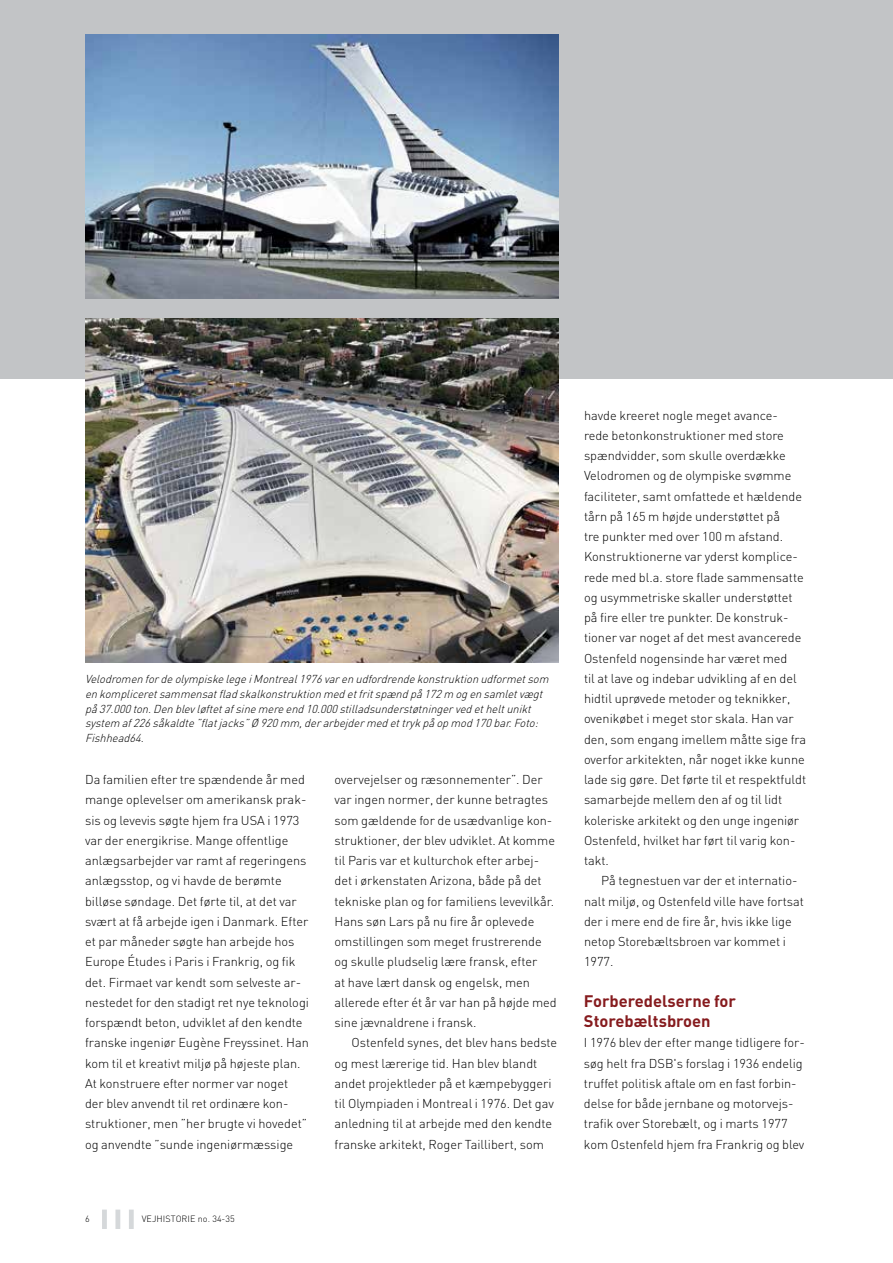
<style>
.page{position:relative;width:893px;height:1263px;background:#fff}
.page>*{position:absolute;margin:0;border:0;box-sizing:border-box;transform-origin:0 0}
.t1{font:700 16.5px/20.2px "DIN";color:#861b1e}
.t2{font:300 12.75px/20.2px "DIN";color:#000}
.t3{font:italic 300 11.4px/14.9px "DIN";color:#000}
.t4{font:300 9px "DIN";letter-spacing:.01em;color:#000}
</style>
<div class="page">
<div style="left:0;top:0;width:893px;height:379px;background:#c2c4c6"></div>
<img style="left:85px;top:318px;width:473px;height:345px">
<img style="left:85px;top:34px;width:473px;height:264px">
<div style="left:102px;top:1209px;width:5px;height:20px;background:#d5d8da"></div>
<div style="left:129px;top:1209px;width:5px;height:20px;background:#d5d8da"></div>
<div style="left:115px;top:1209px;width:5px;height:20px;background:#d5d8da"></div>
<p class="t3" style="left:85px;top:671px;width:468px">VelodromenfordeolympiskelegeiMontreal1976varenudfordrendekonstruktionudformetsom enkompliceretsammensatfladskalkonstruktionmedetfritspændpå172m ogensamletvægt på37.000ton.Denblevløftetafsinemereend10.000stilladsunderstøtningervedetheltunikt system af226såkaldte”flatjacks”Ø 920mm,derarbejdermedettrykpåopmod170bar.Foto:<br>Fishhead64.</p>
<p class="t2" style="left:85px;top:769px;width:225px">Da familien efter tre spændende år med mange oplevelser om amerikansk prak&shy;sis og levevis søgte hjem fra USA i 1973 var der energikrise. Mange offentlige anlægsarbejder var ramt af regeringens anlægsstop, og vi havde de berømte billøse søndage. Det førte til, at det var svært at få arbejde igen i Danmark. Efter et par måneder søgte han arbejde hos Europe Études i Paris i Frankrig, og fik det. Firmaet var kendt som selveste ar&shy;nestedet for den stadigt ret nye teknologi forspændt beton, udviklet af den kendte franske ingeniør Eugène Freyssinet. Han kom til et kreativt miljø på højeste plan.<br>At konstruere efter normer var noget der blev anvendt til ret ordinære kon&shy;struktioner, men ”her brugte vi hovedet” og anvendte ”sunde ingeniørmæssige</p>
<p class="t2" style="left:334px;top:769px;width:224px">overvejelser og ræsonnementer”. Der var ingen normer, der kunne betragtes som gældende for de usædvanlige kon&shy;struktioner, der blev udviklet. At komme til Paris var et kulturchok efter arbej&shy;det i ørkenstaten Arizona, både på det tekniske plan og for familiens levevilkår.<br>Hans søn Lars på nu fire år oplevede omstillingen som meget frustrerende og skulle pludselig lære fransk, efter<br>at have lært dansk og engelsk, men allerede efter ét år var han på højde med sine jævnaldrene i fransk.</p>
<p class="t2" style="left:334px;top:1032px;width:224px;text-indent:17px">Ostenfeld synes, det blev hans bedste og mest lærerige tid. Han blev blandt andet projektleder på et kæmpebyggeri til Olympiaden i Montreal i 1976. Det gav anledning til at arbejde med den kendte franske arkitekt, Roger Taillibert, som</p>
<p class="t4" style="left:85px;top:1213px;width:6px">6</p>
<p class="t4" style="left:142px;top:1213px;width:94px">VEJHISTORIE no. 34-35</p>
<p class="t2" style="left:584px;top:405px;width:224px">havde kreeret nogle meget avance-<br>rede betonkonstruktioner med store spændvidder, som skulle overdække Velodromen og de olympiske svømme faciliteter, samt omfattede et hældende tårn på 165 m højde understøttet på<br>tre punkter med over 100 m afstand.<br>Konstruktionerne var yderst komplice&shy;rede med bl.a. store flade sammensatte og usymmetriske skaller understøttet på fire eller tre punkter. De konstruk&shy;tioner var noget af det mest avancerede Ostenfeld nogensinde har været med<br>til at lave og indebar udvikling af en del hidtil uprøvede metoder og teknikker, ovenikøbet i meget stor skala. Han var den, som engang imellem måtte sige fra overfor arkitekten, når noget ikke kunne lade sig gøre. Det førte til et respektfuldt samarbejde mellem den af og til lidt koleriske arkitekt og den unge ingeniør Ostenfeld, hvilket har ført til varig kon&shy;takt.</p>
<p class="t2" style="left:584px;top:870px;width:221px;text-indent:17px">På tegnestuen var der et internatio&shy;nalt miljø, og Ostenfeld ville have fortsat der i mere end de fire år, hvis ikke lige netop Storebæltsbroen var kommet i<br>1977.</p>
<p class="t1" style="left:584px;top:991px;width:153px">Forberedelserne for<br>Storebæltsbroen</p>
<p class="t2" style="left:584px;top:1032px;width:222px">I 1976 blev der efter mange tidligere for&shy;søg helt fra DSB's forslag i 1936 endelig truffet politisk aftale om en fast forbin&shy;delse for både jernbane og motorvejs&shy;trafik over Storebælt, og i marts 1977 kom Ostenfeld hjem fra Frankrig og blev</p>
</div>
